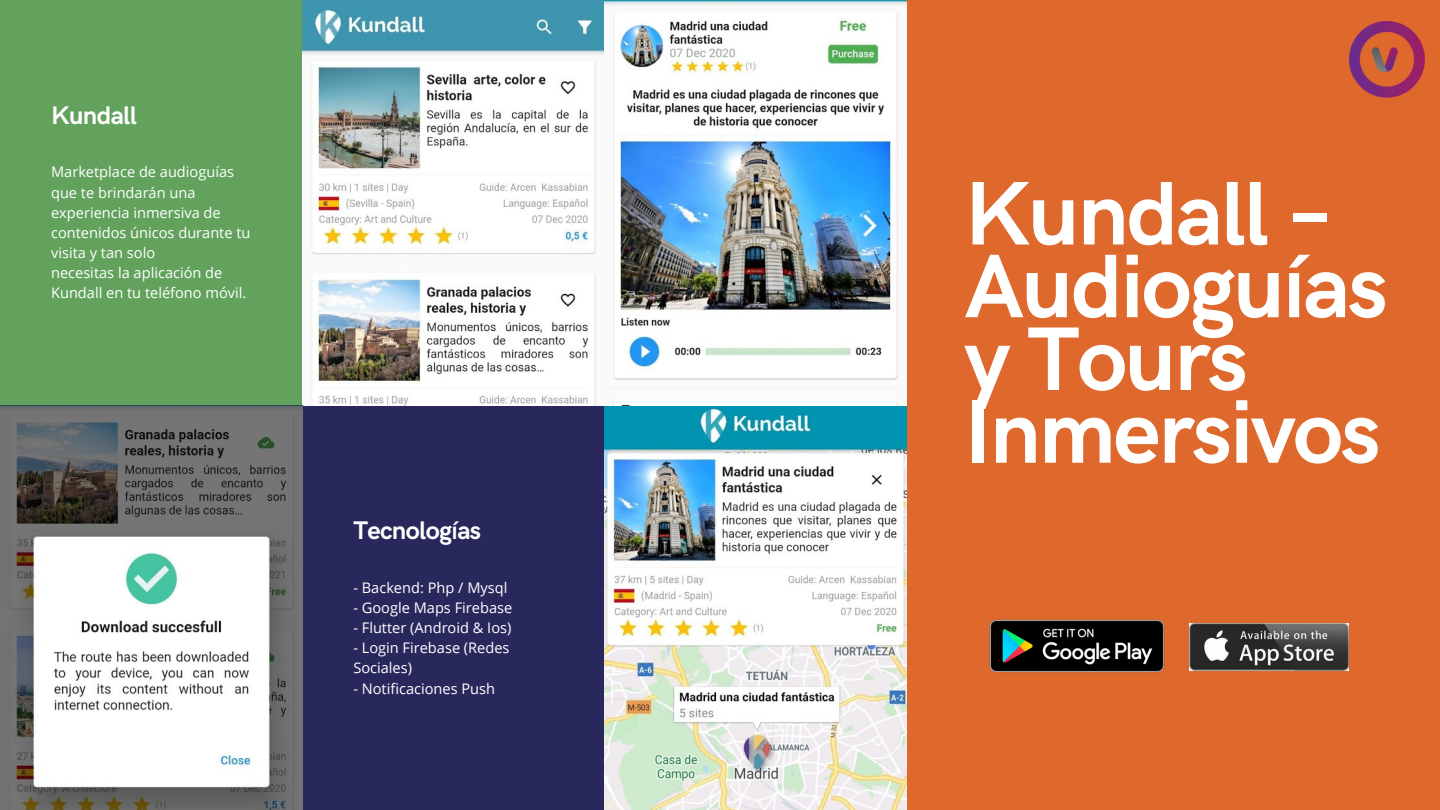
<style>
.page{position:relative;width:1440px;height:810px;background:#df682d}
.page>*{position:absolute;margin:0;border:0;box-sizing:border-box;transform-origin:0 0}
.t1{font:700 90.5px/72.8px "HK Grotesk";letter-spacing:-.025em;color:#fff}
.t2{font:700 25.5px "HK Grotesk";letter-spacing:-.025em;color:#fff}
.t3{font:14.6px/20.2px "Open Sans";color:#fff}
</style>
<div class="page">
<div style="left:302px;top:405px;width:302px;height:405px;background:#29285d"></div>
<div style="left:0;top:0;width:302px;height:405px;background:#62a25d"></div>
<img style="left:302px;top:0;width:302px;height:405px">
<img style="left:0;top:405px;width:302px;height:405px">
<img style="left:604px;top:0;width:303px;height:810px">
<img style="left:989px;top:619px;width:176px;height:54px">
<img style="left:1190px;top:623px;width:158px;height:48px">
<img style="left:1349px;top:21px;width:76px;height:77px">
<p class="t2" style="left:51px;top:101px;width:87px">Kundall</p>
<p class="t3" style="left:51px;top:162px;width:185px">Marketplace de audioguías que te brindarán una</p>
<p class="t3" style="left:51px;top:202px;width:201px">experiencia inmersiva de contenidos únicos durante tu visita y tan solo</p>
<p class="t3" style="left:51px;top:263px;width:197px">necesitas la aplicación de<br>Kundall en tu teléfono móvil.</p>
<p class="t2" style="left:353px;top:516px;width:129px">Tecnologías</p>
<p class="t3" style="left:353px;top:577px;width:156px">- Backend: Php / Mysql</p>
<p class="t3" style="left:353px;top:597px;width:160px">- Google Maps Firebase</p>
<p class="t3" style="left:353px;top:617px;width:160px">- Flutter (Android &amp; Ios)</p>
<p class="t3" style="left:353px;top:637px;width:158px">- Login Firebase (Redes<br>Sociales)</p>
<p class="t3" style="left:353px;top:678px;width:143px">- Notificaciones Push</p>
<p class="t1" style="left:965px;top:181px;width:425px">Kundall –<br>Audioguías y Tours<br>Inmersivos</p>
</div>
